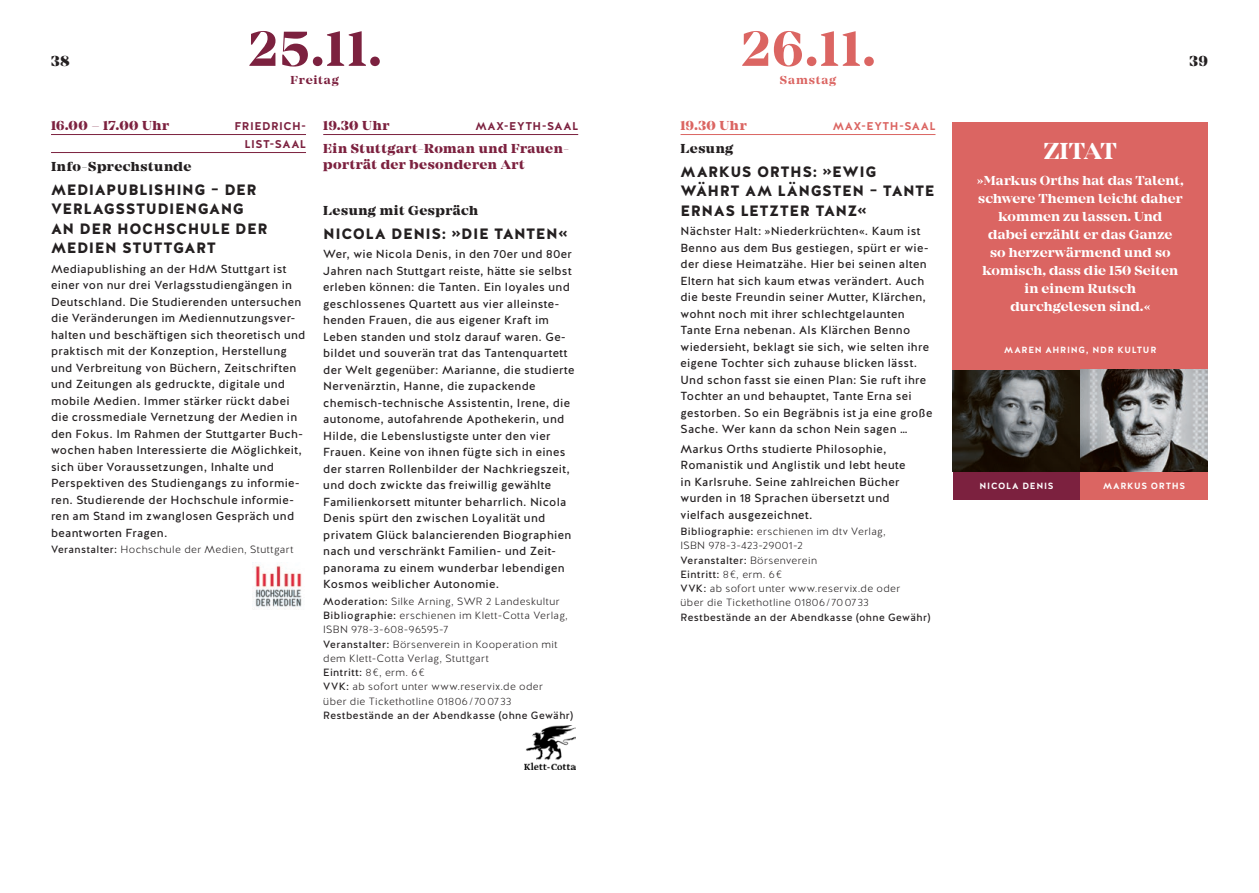
<style>
.page{position:relative;width:1259px;height:893px;background:#fff}
.page>*{position:absolute;margin:0;border:0;box-sizing:border-box;transform-origin:0 0}
.t1{font:700 51px "Mirador";color:#7c213f}
.t2{font:700 51px "Mirador";color:#db6562}
.t3{font:700 24px "Mirador";letter-spacing:-.03em;color:#fff}
.t4{font:900 15px/19.5px "Halis GR";letter-spacing:.035em;color:#231f20}
.t5{font:800 15px "Mirador";color:#231f20}
.t6{font:700 13.5px/18px "Mirador";letter-spacing:.005em;color:#fff;text-align:center}
.t7{font:800 13.5px/16.5px "Mirador";letter-spacing:.035em;color:#7c213f}
.t8{font:800 13.5px "Mirador";letter-spacing:.035em;color:#231f20}
.t9{font:800 13.5px "Mirador";letter-spacing:.04em;color:#db6562}
.t10{font:700 12px "Mirador";letter-spacing:.07em;color:#7c213f}
.t11{font:700 12px "Mirador";letter-spacing:.07em;color:#db6562}
.t12{font:11.7px/16.5px "Halis GR";letter-spacing:.025em;color:#231f20}
.t13{font:700 11.25px/18px "Halis GR";letter-spacing:.04em;color:#7c213f;text-align:right}
.t14{font:700 11.25px "Halis GR";letter-spacing:.06em;color:#7c213f}
.t15{font:700 11.25px "Halis GR";letter-spacing:.06em;color:#db6562}
.t16{font:300 10.5px/14.2px "Halis GR";letter-spacing:.04em;color:#231f20}
.t17{font:10.5px "Halis GR";letter-spacing:.04em;color:#231f20}
.t18{font:700 9px "Halis GR";letter-spacing:.08em;color:#fff}
.s1{font-weight:400}
</style>
<div class="page">
<hr style="left:51px;top:134px;width:255px;height:1px;background:#7c213f">
<hr style="left:51px;top:152px;width:255px;height:1px;background:#7c213f">
<img style="left:252px;top:562px;width:50px;height:48px">
<hr style="left:323px;top:134px;width:255px;height:1px;background:#7c213f">
<img style="left:524px;top:725px;width:52px;height:44px">
<img style="left:952px;top:370px;width:256px;height:102px">
<div style="left:952px;top:472px;width:128px;height:27px;background:#7c213f"></div>
<hr style="left:680px;top:134px;width:255px;height:1px;background:#db6562">
<div style="left:952px;top:122px;width:256px;height:248px;background:#db6562"></div>
<div style="left:1080px;top:472px;width:128px;height:27px;background:#db6562"></div>
<p class="t5" style="left:51px;top:52px;width:20px">38</p>
<h1 class="t1" style="left:248px;top:19px;width:134px">25.11.</h1>
<p class="t10" style="left:290px;top:73px;width:50px">Freitag</p>
<p class="t7" style="left:51px;top:118px;width:120px">16.00 – 17.00 Uhr</p>
<p class="t13" style="left:234px;top:117px;width:73px">FRIEDRICH-<br>LIST-SAAL</p>
<p class="t8" style="left:51px;top:158px;width:142px">Info-Sprechstunde</p>
<p class="t4" style="left:51px;top:180px;width:218px">MEDIAPUBLISHING – DER<br>VERLAGSSTUDIENGANG<br>AN DER HOCHSCHULE DER<br>MEDIEN STUTTGART</p>
<p class="t12" style="left:51px;top:261px;width:256px">Mediapublishing an der HdM Stuttgart ist einer von nur drei Verlagsstudiengängen in Deutschland. Die Studierenden untersuchen die Veränderungen im Mediennutzungsver&shy;halten und beschäftigen sich theoretisch und praktisch mit der Konzeption, Herstellung und Verbreitung von Büchern, Zeitschriften und Zeitungen als gedruckte, digitale und mobile Medien. Immer stärker rückt dabei die crossmediale Vernetzung der Medien in den Fokus. Im Rahmen der Stuttgarter Buch&shy;wochen haben Interessierte die Möglichkeit, sich über Voraussetzungen, Inhalte und Perspektiven des Studiengangs zu informie&shy;ren. Studierende der Hochschule informie&shy;ren am Stand im zwanglosen Gespräch und beantworten Fragen.</p>
<p class="t16" style="left:51px;top:543px;width:244px"><span class="s1">Veranstalter:</span> Hochschule der Medien, Stuttgart</p>
<p class="t7" style="left:323px;top:118px;width:68px">19.30 Uhr</p>
<p class="t14" style="left:475px;top:119px;width:105px">MAX-EYTH-SAAL</p>
<p class="t7" style="left:323px;top:141px;width:247px">Ein Stuttgart-Roman und Frauen&shy;porträt der besonderen Art</p>
<p class="t8" style="left:323px;top:203px;width:156px">Lesung mit Gespräch</p>
<p class="t4" style="left:323px;top:224px;width:246px">NICOLA DENIS: »DIE TANTEN«</p>
<p class="t12" style="left:323px;top:246px;width:253px">Wer, wie Nicola Denis, in den 70er und 80er Jahren nach Stuttgart reiste, hätte sie selbst erleben können: die Tanten. Ein loyales und geschlossenes Quartett aus vier alleinste&shy;henden Frauen, die aus eigener Kraft im Leben standen und stolz darauf waren. Ge&shy;bildet und souverän trat das Tantenquartett der Welt gegenüber: Marianne, die studierte Nervenärztin, Hanne, die zupackende chemisch-technische Assistentin, Irene, die autonome, autofahrende Apothekerin, und Hilde, die Lebenslustigste unter den vier Frauen. Keine von ihnen fügte sich in eines der starren Rollenbilder der Nachkriegszeit, und doch zwickte das freiwillig gewählte Familienkorsett mitunter beharrlich. Nicola Denis spürt den zwischen Loyalität und privatem Glück balancierenden Biographien nach und verschränkt Familien- und Zeit&shy;panorama zu einem wunderbar lebendigen Kosmos weiblicher Autonomie.</p>
<p class="t16" style="left:323px;top:594px;width:246px"><span class="s1">Moderation:</span> Silke Arning, SWR 2 Landeskultur <span class="s1">Bibliographie:</span> erschienen im Klett-Cotta Verlag, ISBN 978-3-608-96595-7<br><span class="s1">Veranstalter:</span> Börsenverein in Kooperation mit dem Klett-Cotta Verlag, Stuttgart<br><span class="s1">Eintritt:</span> 8€, erm. 6€<br><span class="s1">VVK:</span> ab sofort unter www.reservix.de oder über die Tickethotline 01806/700733</p>
<p class="t17" style="left:323px;top:708px;width:251px">Restbestände an der Abendkasse (ohne Gewähr)</p>
<h1 class="t2" style="left:741px;top:19px;width:135px">26.11.</h1>
<p class="t11" style="left:780px;top:73px;width:58px">Samstag</p>
<p class="t9" style="left:680px;top:118px;width:68px">19.30 Uhr</p>
<p class="t15" style="left:832px;top:119px;width:105px">MAX-EYTH-SAAL</p>
<p class="t8" style="left:680px;top:140px;width:54px">Lesung</p>
<p class="t4" style="left:680px;top:162px;width:255px">MARKUS ORTHS: »EWIG<br>WÄHRT AM LÄNGSTEN – TANTE<br>ERNAS LETZTER TANZ«</p>
<p class="t12" style="left:680px;top:223px;width:253px">Nächster Halt: »Niederkrüchten«. Kaum ist Benno aus dem Bus gestiegen, spürt er wie&shy;der diese Heimatzähe. Hier bei seinen alten Eltern hat sich kaum etwas verändert. Auch die beste Freundin seiner Mutter, Klärchen, wohnt noch mit ihrer schlechtgelaunten Tante Erna nebenan. Als Klärchen Benno wiedersieht, beklagt sie sich, wie selten ihre eigene Tochter sich zuhause blicken lässt.<br>Und schon fasst sie einen Plan: Sie ruft ihre Tochter an und behauptet, Tante Erna sei gestorben. So ein Begräbnis ist ja eine große Sache. Wer kann da schon Nein sagen …</p>
<p class="t12" style="left:680px;top:440px;width:226px">Markus Orths studierte Philosophie, Romanistik und Anglistik und lebt heute in Karlsruhe. Seine zahlreichen Bücher wurden in 18 Sprachen übersetzt und vielfach ausgezeichnet.</p>
<p class="t16" style="left:680px;top:525px;width:221px"><span class="s1">Bibliographie:</span> erschienen im dtv Verlag, ISBN 978-3-423-29001-2<br><span class="s1">Veranstalter:</span> Börsenverein<br><span class="s1">Eintritt:</span> 8€, erm. 6€<br><span class="s1">VVK:</span> ab sofort unter www.reservix.de oder über die Tickethotline 01806/700733</p>
<p class="t17" style="left:680px;top:610px;width:251px">Restbestände an der Abendkasse (ohne Gewähr)</p>
<p class="t5" style="left:1189px;top:52px;width:20px">39</p>
<h2 class="t3" style="left:1044px;top:137px;width:74px">ZITAT</h2>
<p class="t6" style="left:977px;top:172px;width:208px">» Markus Orths hat das Talent, schwere Themen leicht daher kommen zu lassen. Und<br>dabei erzählt er das Ganze<br>so herzerwärmend und so komisch, dass die 150 Seiten in einem Rutsch durchgelesen sind. «</p>
<p class="t18" style="left:1004px;top:344px;width:154px">MAREN AHRING, NDR KULTUR</p>
<p class="t18" style="left:979px;top:480px;width:75px">NICOLA DENIS</p>
<p class="t18" style="left:1103px;top:480px;width:84px">MARKUS ORTHS</p>
</div>
